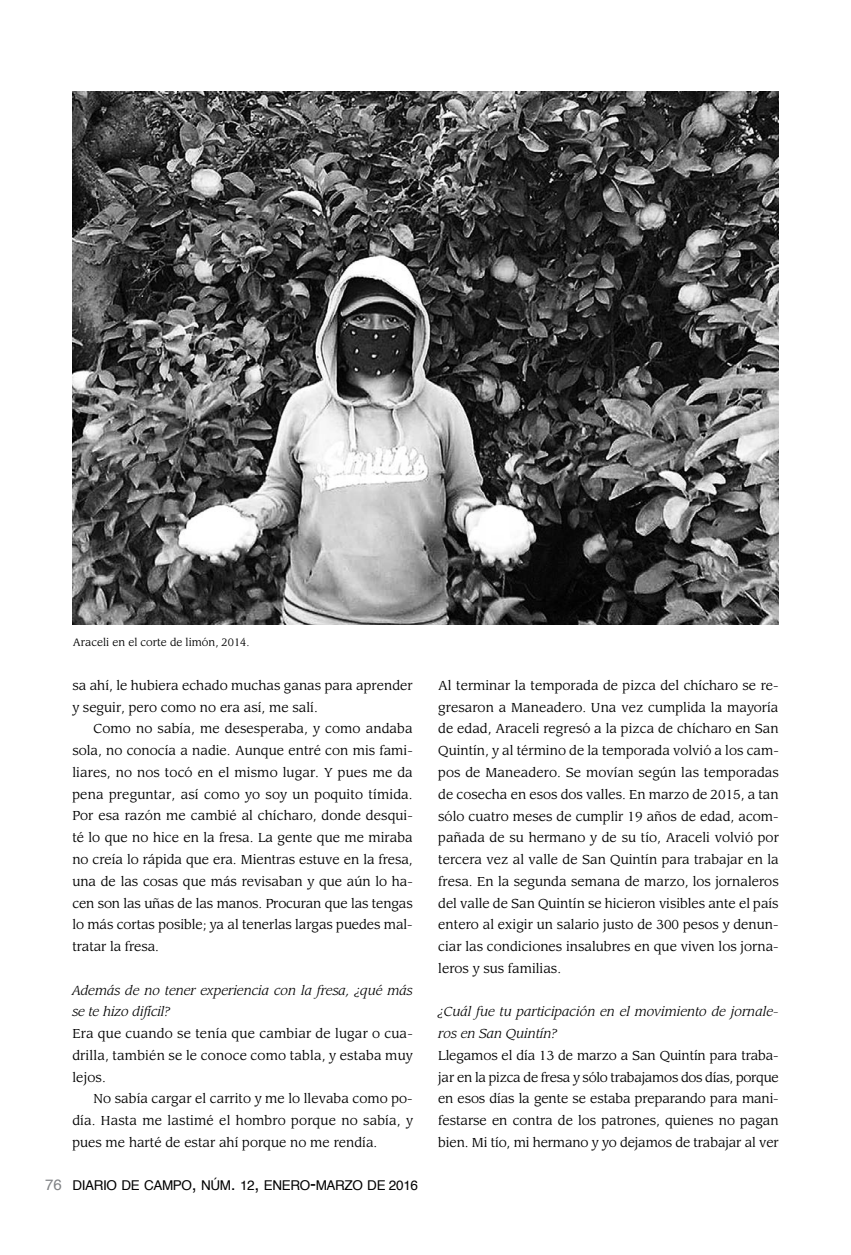
<style>
.page{position:relative;width:851px;height:1255px;background:#fff}
.page>*{position:absolute;margin:0;border:0;box-sizing:border-box;transform-origin:0 0}
.t1{font:13.5px "Helvetica";letter-spacing:-.025em;color:#000}
.t2{font:12.75px/21.8px "Leawood";color:#000;text-align:justify}
.t3{font:italic 12.75px/21.8px "Leawood";letter-spacing:.005em;color:#000}
.t4{font:10.5px "Leawood";color:#000}
.s1{font-size:15px;color:#808285}
.s2{font-size:18px}
</style>
<div class="page">
<img style="left:73px;top:92px;width:705px;height:532px">
<p class="t4" style="left:73px;top:636px;width:178px">Araceli en el corte de limón, 2014.</p>
<p class="t2" style="left:72px;top:674px;width:342px">sa ahí, le hubiera echado muchas ganas para aprender y seguir, pero como no era así, me salí.</p>
<p class="t2" style="left:72px;top:718px;width:342px;text-indent:21px">Como no sabía, me desesperaba, y como andaba sola, no conocía a nadie. Aunque entré con mis fami&shy;liares, no nos tocó en el mismo lugar. Y pues me da pena preguntar, así como yo soy un poquito tímida.<br>Por esa razón me cambié al chícharo, donde desqui&shy;té lo que no hice en la fresa. La gente que me miraba no creía lo rápida que era. Mientras estuve en la fresa, una de las cosas que más revisaban y que aún lo ha&shy;cen son las uñas de las manos. Procuran que las tengas lo más cortas posible; ya al tenerlas largas puedes mal&shy;tratar la fresa.</p>
<p class="t3" style="left:72px;top:979px;width:342px">Además de no tener experiencia con la fresa, ¿qué más se te hizo difícil?</p>
<p class="t2" style="left:72px;top:1022px;width:342px">Era que cuando se tenía que cambiar de lugar o cua&shy;drilla, también se le conoce como tabla, y estaba muy lejos.</p>
<p class="t2" style="left:72px;top:1088px;width:342px;text-indent:21px">No sabía cargar el carrito y me lo llevaba como po&shy;día. Hasta me lastimé el hombro porque no sabía, y pues me harté de estar ahí porque no me rendía.</p>
<p class="t1" style="left:45px;top:1175px;width:374px"><span class="s1">76</span> DIARIO DE CAMPO<span class="s2">,</span> NÚM<span class="s2">.</span> 12<span class="s2">,</span> ENERO<span class="s2">-</span>MARZO DE 2016</p>
<p class="t2" style="left:438px;top:674px;width:342px">Al terminar la temporada de pizca del chícharo se re&shy;gresaron a Maneadero. Una vez cumplida la mayoría de edad, Araceli regresó a la pizca de chícharo en San Quintín, y al término de la temporada volvió a los cam&shy;pos de Maneadero. Se movían según las temporadas de cosecha en esos dos valles. En marzo de 2015, a tan sólo cuatro meses de cumplir 19 años de edad, acom&shy;pañada de su hermano y de su tío, Araceli volvió por tercera vez al valle de San Quintín para trabajar en la fresa. En la segunda semana de marzo, los jornaleros del valle de San Quintín se hicieron visibles ante el país entero al exigir un salario justo de 300 pesos y denun&shy;ciar las condiciones insalubres en que viven los jorna&shy;leros y sus familias.</p>
<p class="t3" style="left:438px;top:1001px;width:341px">¿Cuál fue tu participación en el movimiento de jornale&shy;ros en San Quintín?</p>
<p class="t2" style="left:438px;top:1044px;width:342px">Llegamos el día 13 de marzo a San Quintín para traba&shy;jar en la pizca de fresa y sólo trabajamos dos días, porque en esos días la gente se estaba preparando para mani&shy;festarse en contra de los patrones, quienes no pagan bien. Mi tío, mi hermano y yo dejamos de trabajar al ver</p>
</div>
